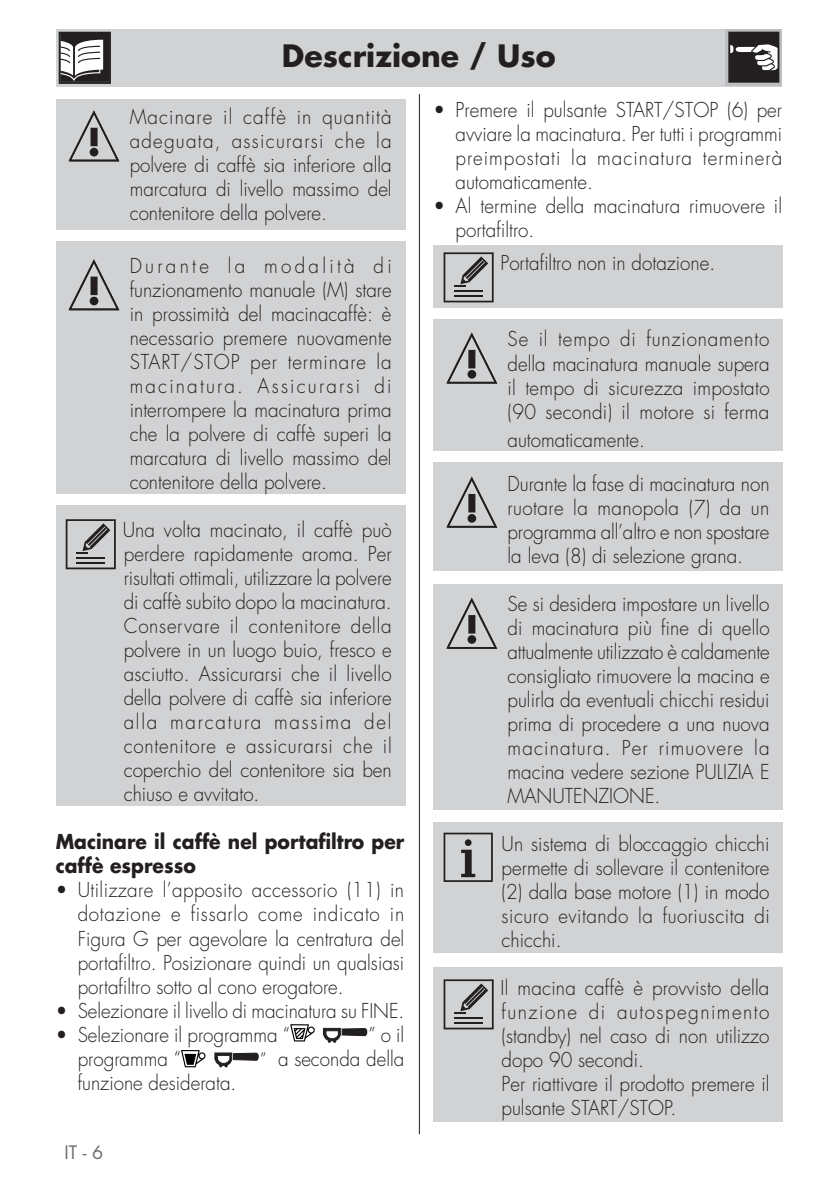
<style>
.page{position:relative;width:839px;height:1192px;background:#fff}
.page>*{position:absolute;margin:0;border:0;box-sizing:border-box;transform-origin:0 0}
.Testo{font:700 30px "Futura Std";color:#231f20}
.testo_tab{font:300 20px/24px "Futura Std";color:#231f20;text-align:justify;scale:.94 1}
.testo_tab-2{font:700 20px/24px "Futura Std";color:#231f20;scale:.94 1}
.t1{font:18px "Futura Std";color:#6c6d70}
.s1{font-size:18px}
</style>
<div class="page">
<hr style="left:419px;top:94px;width:1px;height:1040px;background:#231f20">
<div style="left:57px;top:29px;width:725px;height:58px;background:#d1d2d4"></div>
<div style="left:433px;top:245px;width:349px;height:63px;background:#d1d2d4"></div>
<div style="left:433px;top:319px;width:349px;height:132px;background:#d1d2d4"></div>
<div style="left:433px;top:462px;width:349px;height:109px;background:#d1d2d4"></div>
<div style="left:433px;top:584px;width:349px;height:225px;background:#d1d2d4"></div>
<div style="left:433px;top:966px;width:349px;height:155px;background:#d1d2d4"></div>
<div style="left:433px;top:822px;width:349px;height:130px;background:#d1d2d4"></div>
<div style="left:57px;top:241px;width:349px;height:253px;background:#d1d2d4"></div>
<div style="left:57px;top:505px;width:349px;height:300px;background:#d1d2d4"></div>
<svg style="left:444px;top:252px;width:50px;height:50px"></svg>
<svg style="left:446px;top:332px;width:51px;height:51px"></svg>
<svg style="left:446px;top:476px;width:51px;height:51px"></svg>
<svg style="left:446px;top:598px;width:51px;height:51px"></svg>
<svg style="left:444px;top:832px;width:49px;height:50px"></svg>
<svg style="left:444px;top:979px;width:50px;height:50px"></svg>
<svg style="left:59px;top:32px;width:52px;height:52px;background:#817f80"></svg>
<svg style="left:726px;top:29px;width:56px;height:56px"></svg>
<svg style="left:728px;top:32px;width:51px;height:51px;background:#4f4c4d"></svg>
<div style="left:57px;top:99px;width:349px;height:130px;background:#d1d2d4"></div>
<svg style="left:68px;top:110px;width:51px;height:51px"></svg>
<svg style="left:68px;top:259px;width:51px;height:51px"></svg>
<svg style="left:66px;top:519px;width:50px;height:50px"></svg>
<svg style="left:290px;top:1024px;width:25px;height:17px"></svg>
<svg style="left:323px;top:1028px;width:44px;height:14px"></svg>
<svg style="left:181px;top:1050px;width:25px;height:17px"></svg>
<svg style="left:215px;top:1052px;width:43px;height:15px"></svg>
<p class="Testo" style="left:282px;top:36px;width:275px">Descrizione / Uso</p>
<p class="testo_tab" style="left:130px;top:106px;width:280px">Macinare il caffè in quantità adeguata, assicurarsi che la polvere di caffè sia inferiore alla marcatura di livello massimo del contenitore della polvere.</p>
<p class="testo_tab" style="left:130px;top:254px;width:280px">Durante la modalità di funzionamento manuale (M) stare in prossimità del macinacaffè: è necessario premere nuovamente START/STOP per terminare la macinatura. Assicurarsi di interrompere la macinatura prima che la polvere di caffè superi la marcatura di livello massimo del contenitore della polvere.</p>
<p class="testo_tab" style="left:123px;top:518px;width:288px">Una volta macinato, il caffè può perdere rapidamente aroma. Per risultati ottimali, utilizzare la polvere di caffè subito dopo la macinatura.<br>Conservare il contenitore della polvere in un luogo buio, fresco e asciutto. Assicurarsi che il livello della polvere di caffè sia inferiore alla marcatura massima del contenitore e assicurarsi che il coperchio del contenitore sia ben chiuso e avvitato.</p>
<p class="testo_tab-2" style="left:56px;top:829px;width:372px">Macinare il caffè nel portafiltro per caffè espresso</p>
<p class="testo_tab" style="left:78px;top:878px;width:349px;text-indent:-22px">• Utilizzare l’apposito accessorio (11) in dotazione e fissarlo come indicato in Figura G per agevolare la centratura del portafiltro. Posizionare quindi un qualsiasi portafiltro sotto al cono erogatore.</p>
<p class="testo_tab" style="left:56px;top:998px;width:372px">• Selezionare il livello di macinatura su FINE.</p>
<p class="testo_tab" style="left:56px;top:1022px;width:251px">• Selezionare il programma “</p>
<p class="testo_tab" style="left:368px;top:1022px;width:40px">” o il</p>
<p class="testo_tab" style="left:78px;top:1046px;width:111px">programma “</p>
<p class="testo_tab" style="left:260px;top:1046px;width:155px"><span class="s1">”</span> a seconda della</p>
<p class="testo_tab" style="left:78px;top:1070px;width:170px">funzione desiderata.</p>
<p class="testo_tab" style="left:456px;top:98px;width:349px;text-indent:-22px">• Premere il pulsante START/STOP (6) per avviare la macinatura. Per tutti i programmi preimpostati la macinatura terminerà automaticamente.</p>
<p class="testo_tab" style="left:456px;top:194px;width:349px;text-indent:-22px">• Al termine della macinatura rimuovere il portafiltro.</p>
<p class="testo_tab" style="left:500px;top:252px;width:230px">Portafiltro non in dotazione.</p>
<p class="testo_tab" style="left:508px;top:328px;width:280px">Se il tempo di funzionamento della macinatura manuale supera il tempo di sicurezza impostato (90 secondi) il motore si ferma</p>
<p class="testo_tab" style="left:508px;top:428px;width:148px">automaticamente.</p>
<p class="testo_tab" style="left:508px;top:472px;width:280px">Durante la fase di macinatura non ruotare la manopola (7) da un programma all’altro e non spostare la leva (8) di selezione grana.</p>
<p class="testo_tab" style="left:508px;top:592px;width:280px">Se si desidera impostare un livello di macinatura più fine di quello attualmente utilizzato è caldamente consigliato rimuovere la macina e pulirla da eventuali chicchi residui prima di procedere a una nuova macinatura. Per rimuovere la macina vedere sezione PULIZIA E MANUTENZIONE.</p>
<p class="testo_tab" style="left:502px;top:832px;width:287px">Un sistema di bloccaggio chicchi permette di sollevare il contenitore (2) dalla base motore (1) in modo sicuro evitando la fuoriuscita di chicchi.</p>
<p class="testo_tab" style="left:501px;top:976px;width:288px">Il macina caffè è provvisto della funzione di autospegnimento (standby) nel caso di non utilizzo dopo 90 secondi.</p>
<p class="testo_tab" style="left:502px;top:1072px;width:287px">Per riattivare il prodotto premere il pulsante START/STOP.</p>
<p class="t1" style="left:65px;top:1140px;width:40px">IT - 6</p>
</div>
